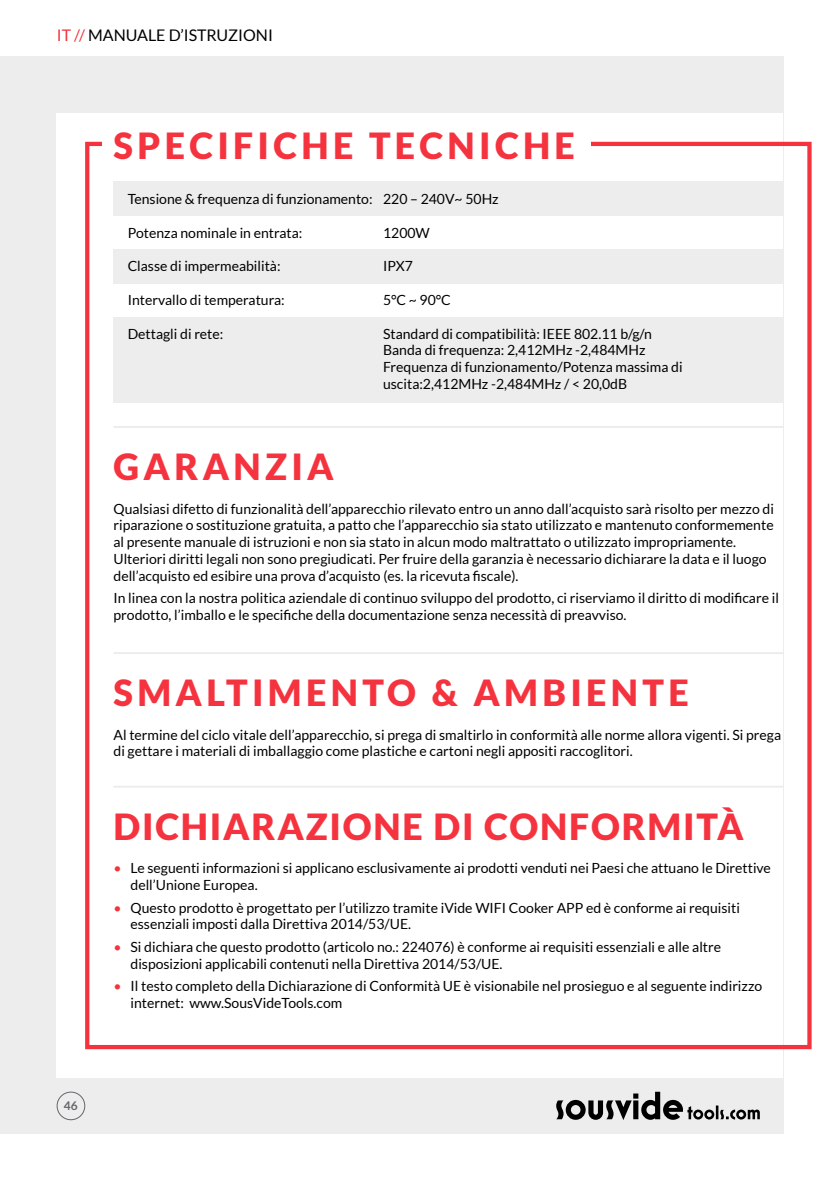
<style>
.page{position:relative;width:840px;height:1191px;background:#fff}
.page>*{position:absolute;margin:0;border:0;box-sizing:border-box;transform-origin:0 0}
.t1{font:900 36px "Lato";letter-spacing:.12em;color:#f5333f}
.t2{font:900 36px "Lato";letter-spacing:.05em;color:#f5333f}
.t3{font:16px "Lato";color:#000}
.t4{font:14px/16.8px "Lato";color:#000}
.t5{font:700 12px "Lato";color:#64666a}
.s1{color:#f5333f}
</style>
<div class="page">
<div style="left:0;top:57px;width:782px;height:1077px;background:#ededed"></div>
<div style="left:57px;top:113px;width:725px;height:964px;background:#fff"></div>
<div style="left:85px;top:142px;width:726px;height:907px;border:4px solid #f5333f"></div>
<svg style="left:556px;top:1091px;width:203px;height:29px"></svg>
<div style="left:57px;top:1091px;width:28px;height:29px;border:1px solid #64666a;border-radius:50%"></div>
<div style="left:102px;top:130px;width:488px;height:57px;background:#fff"></div>
<div style="left:113px;top:181px;width:669px;height:34px;background:#ededed"></div>
<div style="left:113px;top:249px;width:669px;height:34px;background:#ededed"></div>
<div style="left:113px;top:317px;width:669px;height:86px;background:#ededed"></div>
<hr style="left:113px;top:426px;width:669px;height:2px;background:#ededed">
<hr style="left:113px;top:652px;width:669px;height:2px;background:#ededed">
<hr style="left:113px;top:785px;width:669px;height:2px;background:#ededed">
<p class="t3" style="left:57px;top:27px;width:218px"><span class="s1">IT //</span> MANUALE D’ISTRUZIONI</p>
<h1 class="t1" style="left:113px;top:125px;width:462px">SPECIFICHE TECNICHE</h1>
<p class="t4" style="left:128px;top:190px;width:372px">Tensione &amp; frequenza di funzionamento: 220 – 240V~ 50Hz</p>
<p class="t4" style="left:128px;top:224px;width:176px">Potenza nominale in entrata:</p>
<p class="t4" style="left:383px;top:224px;width:48px">1200W</p>
<p class="t4" style="left:128px;top:258px;width:154px">Classe di impermeabilità:</p>
<p class="t4" style="left:383px;top:258px;width:31px">IPX7</p>
<p class="t4" style="left:128px;top:291px;width:158px">Intervallo di temperatura:</p>
<p class="t4" style="left:383px;top:291px;width:69px">5°C ~ 90°C</p>
<p class="t4" style="left:128px;top:325px;width:97px">Dettagli di rete:</p>
<p class="t4" style="left:383px;top:325px;width:301px">Standard di compatibilità: IEEE 802.11 b/g/n Banda di frequenza: 2,412MHz -2,484MHz Frequenza di funzionamento/Potenza massima di uscita:2,412MHz -2,484MHz / &lt; 20,0dB</p>
<h1 class="t1" style="left:113px;top:446px;width:222px">GARANZIA</h1>
<p class="t4" style="left:113px;top:500px;width:661px">Qualsiasi difetto di funzionalità dell’apparecchio rilevato entro un anno dall’acquisto sarà risolto per mezzo di riparazione o sostituzione gratuita, a patto che l’apparecchio sia stato utilizzato e mantenuto conformemente al presente manuale di istruzioni e non sia stato in alcun modo maltrattato o utilizzato impropriamente.<br>Ulteriori diritti legali non sono pregiudicati. Per fruire della garanzia è necessario dichiarare la data e il luogo dell’acquisto ed esibire una prova d’acquisto (es. la ricevuta fiscale).</p>
<p class="t4" style="left:113px;top:589px;width:666px">In linea con la nostra politica aziendale di continuo sviluppo del prodotto, ci riserviamo il diritto di modificare il prodotto, l’imballo e le specifiche della documentazione senza necessità di preavviso.</p>
<h1 class="t1" style="left:113px;top:672px;width:576px">SMALTIMENTO &amp; AMBIENTE</h1>
<p class="t4" style="left:113px;top:726px;width:668px">Al termine del ciclo vitale dell’apparecchio, si prega di smaltirlo in conformità alle norme allora vigenti. Si prega di gettare i materiali di imballaggio come plastiche e cartoni negli appositi raccoglitori.</p>
<h1 class="t2" style="left:113px;top:805px;width:631px">DICHIARAZIONE DI CONFORMITÀ</h1>
<p class="t5" style="left:64px;top:1098px;width:15px">46</p>
<p class="t4" style="left:130px;top:859px;width:641px;text-indent:-17px"><span class="s1">•</span> Le seguenti informazioni si applicano esclusivamente ai prodotti venduti nei Paesi che attuano le Direttive dell’Unione Europea.</p>
<p class="t4" style="left:130px;top:899px;width:610px;text-indent:-17px"><span class="s1">•</span> Questo prodotto è progettato per l’utilizzo tramite iVide WIFI Cooker APP ed è conforme ai requisiti essenziali imposti dalla Direttiva 2014/53/UE.</p>
<p class="t4" style="left:130px;top:938px;width:591px;text-indent:-17px"><span class="s1">•</span> Si dichiara che questo prodotto (articolo no.: 224076) è conforme ai requisiti essenziali e alle altre disposizioni applicabili contenuti nella Direttiva 2014/53/UE.</p>
<p class="t4" style="left:130px;top:977px;width:633px;text-indent:-17px"><span class="s1">•</span> Il testo completo della Dichiarazione di Conformità UE è visionabile nel prosieguo e al seguente indirizzo internet: www.SousVideTools.com</p>
</div>
